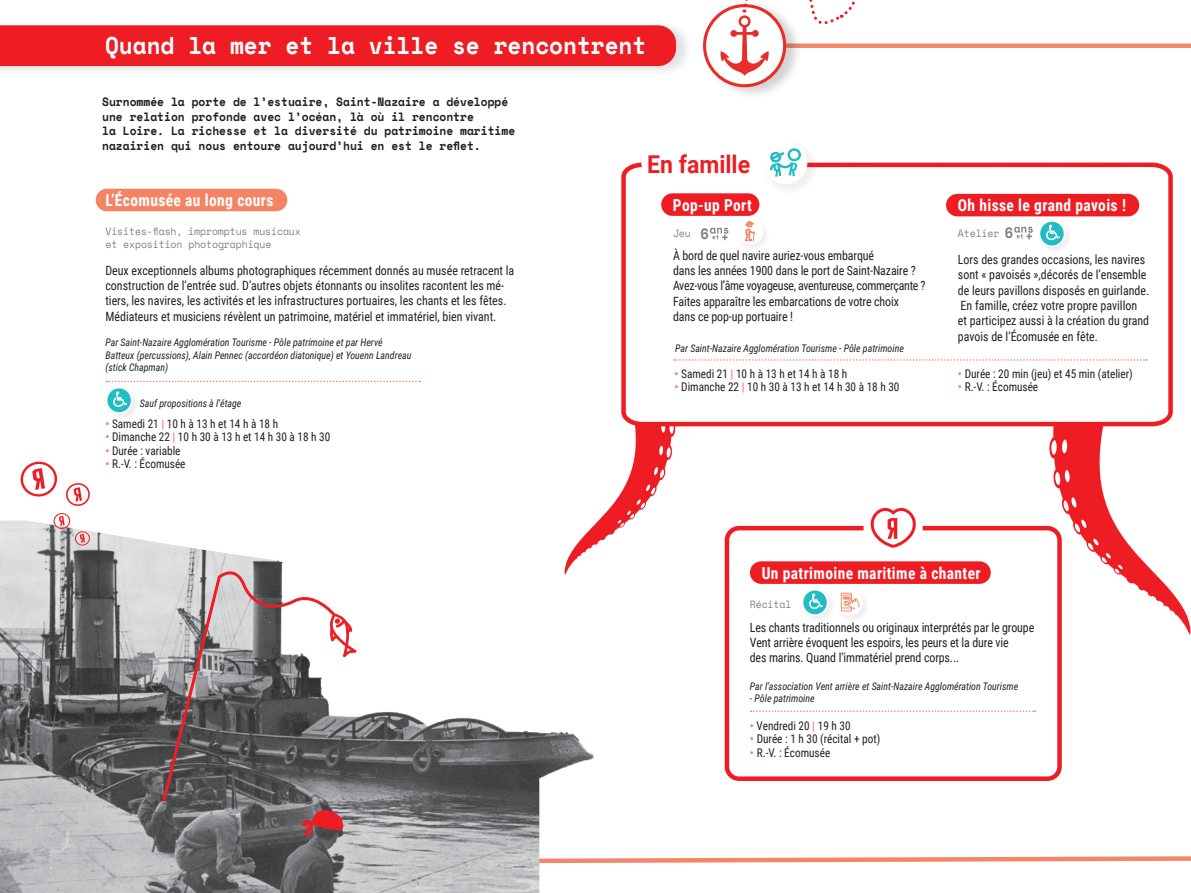
<style>
.page{position:relative;width:1191px;height:893px;background:#fff}
.page>*{position:absolute;margin:0;border:0;box-sizing:border-box;transform-origin:0 0}
.Titre_Action{font:700 24.6px "Roboto";color:#ee1d23;scale:.94 1}
.Texte_global_action{font:700 24.15px "Space Mono";color:#fff;scale:.94 1}
.Titre_Action-2{font:700 16.5px "Roboto Condensed";letter-spacing:.025em;color:#fff;scale:.94 1}
.Texte_global_action-2{font:700 14.85px "Space Mono";color:#808285;scale:.94 1}
.Texte_global_action-3{font:12.75px/15.3px "Roboto Condensed";color:#231f20;scale:.94 1}
.Texte_global_action-4{font:12.75px "Roboto Condensed";letter-spacing:-.025em;color:#231f20;scale:.94 1}
.Infos_Actions{font:12px "Roboto Condensed";color:#231f20;scale:.94 1}
.Texte_global_action-5{font:700 12px/14.4px "Space Mono";color:#231f20;scale:.94 1}
.Texte_global_action-6{font:italic 10.5px/12.6px "Roboto Condensed";color:#231f20;scale:.94 1}
.SS_descritpion_action{font:10.5px "Space Mono";letter-spacing:-.01em;color:#808285;scale:.94 1}
.s1{font-family:"Roboto";font-weight:700;color:#f48465}
.s2{font-family:"Roboto";font-weight:900;color:#f48465}
</style>
<div class="page">
<svg style="left:539px;top:525px;width:652px;height:340px"></svg>
<img style="left:0;top:520px;width:539px;height:373px">
<div style="left:769px;top:43px;width:422px;height:5px;background:#f2886a"></div>
<div style="left:0;top:20px;width:693px;height:57px;background:#231f20;opacity:.13"></div>
<div style="left:0;top:25px;width:676px;height:41px;background:#ee1d23"></div>
<div style="left:703px;top:1px;width:99px;height:98px;background:#231f20;opacity:.2"></div>
<svg style="left:704px;top:6px;width:80px;height:80px"></svg>
<div style="left:703px;top:4px;width:83px;height:83px;border:3px solid #e82e29;border-radius:50%"></div>
<img style="left:140px;top:541px;width:458px;height:240px">
<div style="left:724px;top:526px;width:337px;height:255px;background:#fff;border:4px solid #ee1d23;border-radius:12px"></div>
<svg style="left:750px;top:710px;width:285px;height:2px"></svg>
<div style="left:750px;top:561px;width:240px;height:23px;background:#ee1d23;border-radius:11px"></div>
<svg style="left:870px;top:508px;width:46px;height:40px"></svg>
<svg style="left:803px;top:590px;width:25px;height:25px"></svg>
<div style="left:834px;top:588px;width:35px;height:35px;background:#231f20;opacity:.07"></div>
<svg style="left:835px;top:589px;width:27px;height:27px"></svg>
<div style="left:841px;top:593px;width:10px;height:18px;border:1px solid #f68d6f"></div>
<svg style="left:841px;top:595px;width:18px;height:14px"></svg>
<svg style="left:564px;top:429px;width:148px;height:146px"></svg>
<svg style="left:1001px;top:429px;width:190px;height:206px"></svg>
<svg style="left:720px;top:0;width:154px;height:76px"></svg>
<svg style="left:19px;top:461px;width:72px;height:85px"></svg>
<svg style="left:300px;top:810px;width:44px;height:27px"></svg>
<svg style="left:160px;top:564px;width:196px;height:240px"></svg>
<svg style="left:621px;top:162px;width:552px;height:267px"></svg>
<div style="left:641px;top:152px;width:115px;height:23px;background:#fff;border-radius:11px"></div>
<svg style="left:710px;top:228px;width:18px;height:12px"></svg>
<div style="left:735px;top:217px;width:35px;height:34px;background:#231f20;opacity:.07"></div>
<div style="left:736px;top:218px;width:27px;height:27px;background:#fff;border-radius:50%"></div>
<svg style="left:744px;top:221px;width:11px;height:20px"></svg>
<div style="left:661px;top:193px;width:98px;height:23px;background:#ee1d23;border-radius:11px"></div>
<div style="left:760px;top:138px;width:59px;height:58px;background:#231f20;opacity:.07"></div>
<div style="left:763px;top:141px;width:44px;height:43px;background:#fff;border-radius:50%"></div>
<svg style="left:770px;top:148px;width:31px;height:29px"></svg>
<div style="left:946px;top:194px;width:193px;height:22px;background:#ee1d23;border-radius:11px"></div>
<svg style="left:1014px;top:227px;width:18px;height:12px"></svg>
<div style="left:1037px;top:219px;width:35px;height:35px;background:#231f20;opacity:.07"></div>
<svg style="left:1040px;top:221px;width:24px;height:26px"></svg>
<svg style="left:674px;top:359px;width:472px;height:2px"></svg>
<div style="left:96px;top:189px;width:191px;height:22px;background:#f48465;border-radius:11px"></div>
<svg style="left:106px;top:381px;width:314px;height:32px"></svg>
<p class="Texte_global_action" style="left:105px;top:27px;width:577px">Quand la mer et la ville se rencontrent</p>
<p class="Texte_global_action-5" style="left:102px;top:94px;width:433px">Surnommée la porte de l’estuaire, Saint-Nazaire a développé</p>
<p class="Texte_global_action-5" style="left:102px;top:109px;width:397px">une relation profonde avec l’océan, là où il rencontre</p>
<p class="Texte_global_action-5" style="left:102px;top:123px;width:441px">la Loire. La richesse et la diversité du patrimoine maritime nazairien qui nous entoure aujourd’hui en est le reflet.</p>
<p class="Titre_Action-2" style="left:105px;top:189px;width:180px">L’Écomusée au long cours</p>
<p class="SS_descritpion_action" style="left:105px;top:223px;width:209px">Visites-flash, impromptus musicaux</p>
<p class="SS_descritpion_action" style="left:105px;top:237px;width:178px">et exposition photographique</p>
<p class="Texte_global_action-3" style="left:105px;top:262px;width:436px">Deux exceptionnels albums photographiques récemment donnés au musée retracent la construction de l’entrée sud. D’autres objets étonnants ou insolites racontent les mé&shy;tiers, les navires, les activités et les infrastructures portuaires, les chants et les fêtes.<br>Médiateurs et musiciens révèlent un patrimoine, matériel et immatériel, bien vivant.</p>
<p class="Texte_global_action-6" style="left:105px;top:336px;width:296px">Par Saint-Nazaire Agglomération Tourisme - Pôle patrimoine et par Hervé</p>
<p class="Texte_global_action-6" style="left:105px;top:348px;width:327px">Batteux (percussions), Alain Pennec (accordéon diatonique) et Youenn Landreau (stick Chapman)</p>
<p class="Texte_global_action-6" style="left:140px;top:397px;width:109px">Sauf propositions à l’étage</p>
<p class="Infos_Actions" style="left:105px;top:415px;width:185px"><span class="s1">•</span> Samedi 21 <span class="s2">|</span> 10 h à 13 h et 14 h à 18 h</p>
<p class="Infos_Actions" style="left:105px;top:428px;width:241px"><span class="s1">•</span> Dimanche 22 <span class="s2">|</span> 10 h 30 à 13 h et 14 h 30 à 18 h 30</p>
<p class="Infos_Actions" style="left:105px;top:442px;width:81px"><span class="s1">•</span> Durée : variable</p>
<p class="Infos_Actions" style="left:105px;top:455px;width:87px"><span class="s1">•</span> R.-V. : Écomusée</p>
<p class="Titre_Action" style="left:647px;top:147px;width:111px">En famille</p>
<p class="Titre_Action-2" style="left:673px;top:193px;width:86px">Pop-up Port</p>
<p class="Texte_global_action-2" style="left:700px;top:222px;width:11px">6</p>
<p class="Texte_global_action-3" style="left:673px;top:247px;width:215px">À bord de quel navire auriez-vous embarqué</p>
<p class="Texte_global_action-3" style="left:673px;top:262px;width:260px">dans les années 1900 dans le port de Saint-Nazaire ?</p>
<p class="Texte_global_action-4" style="left:673px;top:277px;width:270px">Avez-vous l’âme voyageuse, aventureuse, commerçante ?</p>
<p class="Texte_global_action-3" style="left:673px;top:293px;width:242px">Faites apparaître les embarcations de votre choix</p>
<p class="Texte_global_action-3" style="left:673px;top:308px;width:129px">dans ce pop-up portuaire !</p>
<p class="SS_descritpion_action" style="left:673px;top:225px;width:21px">Jeu</p>
<p class="Texte_global_action-6" style="left:675px;top:341px;width:245px">Par Saint-Nazaire Agglomération Tourisme - Pôle patrimoine</p>
<p class="Infos_Actions" style="left:674px;top:365px;width:185px"><span class="s1">•</span> Samedi 21 <span class="s2">|</span> 10 h à 13 h et 14 h à 18 h</p>
<p class="Infos_Actions" style="left:674px;top:379px;width:241px"><span class="s1">•</span> Dimanche 22 <span class="s2">|</span> 10 h 30 à 13 h et 14 h 30 à 18 h 30</p>
<p class="Titre_Action-2" style="left:957px;top:194px;width:180px">Oh hisse le grand pavois !</p>
<p class="Texte_global_action-2" style="left:1004px;top:221px;width:11px">6</p>
<p class="SS_descritpion_action" style="left:958px;top:226px;width:46px">Atelier</p>
<p class="Texte_global_action-3" style="left:958px;top:252px;width:202px">Lors des grandes occasions, les navires sont « pavoisés »,décorés de l’ensemble</p>
<p class="Texte_global_action-3" style="left:958px;top:282px;width:205px">de leurs pavillons disposés en guirlande.</p>
<p class="Texte_global_action-3" style="left:960px;top:297px;width:189px">En famille, créez votre propre pavillon</p>
<p class="Texte_global_action-3" style="left:958px;top:313px;width:205px">et participez aussi à la création du grand pavois de l’Écomusée en fête.</p>
<p class="Infos_Actions" style="left:958px;top:365px;width:188px"><span class="s1">•</span> Durée : 20 min (jeu) et 45 min (atelier)</p>
<p class="Infos_Actions" style="left:958px;top:379px;width:87px"><span class="s1">•</span> R.-V. : Écomusée</p>
<p class="Titre_Action-2" style="left:761px;top:561px;width:234px">Un patrimoine maritime à chanter</p>
<p class="SS_descritpion_action" style="left:750px;top:597px;width:46px">Récital</p>
<p class="Texte_global_action-3" style="left:750px;top:619px;width:304px">Les chants traditionnels ou originaux interprétés par le groupe<br>Vent arrière évoquent les espoirs, les peurs et la dure vie</p>
<p class="Texte_global_action-3" style="left:750px;top:650px;width:224px">des marins. Quand l’immatériel prend corps...</p>
<p class="Texte_global_action-6" style="left:750px;top:679px;width:287px">Par l’association Vent arrière et Saint-Nazaire Agglomération Tourisme</p>
<p class="Texte_global_action-6" style="left:750px;top:692px;width:70px">- Pôle patrimoine</p>
<p class="Infos_Actions" style="left:750px;top:717px;width:109px"><span class="s1">•</span> Vendredi 20 <span class="s2">|</span> 19 h 30</p>
<p class="Infos_Actions" style="left:750px;top:731px;width:140px"><span class="s1">•</span> Durée : 1 h 30 (récital + pot)</p>
<p class="Infos_Actions" style="left:750px;top:744px;width:87px"><span class="s1">•</span> R.-V. : Écomusée</p>
</div>
